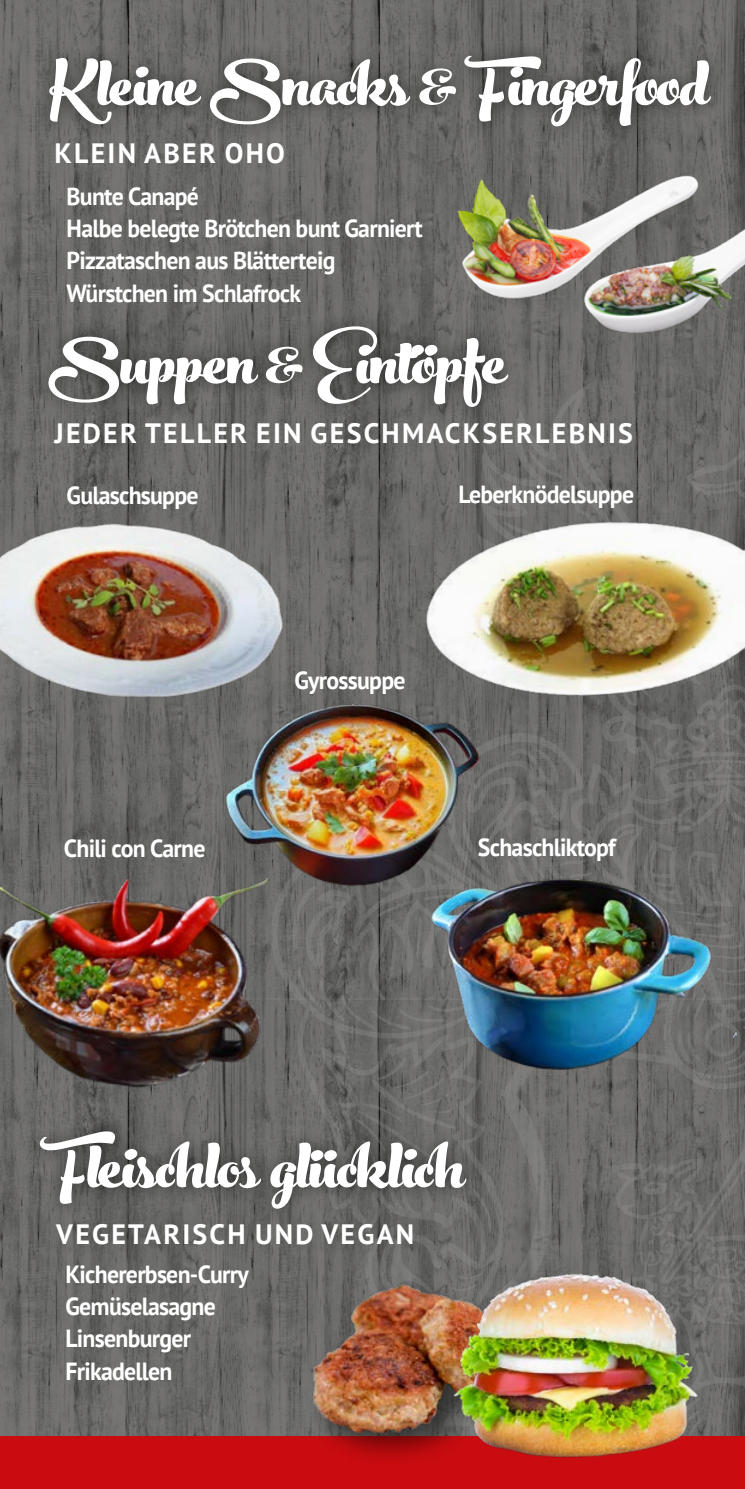
<style>
.page{position:relative;width:745px;height:1489px;background:#fff}
.page>*{position:absolute;margin:0;border:0;box-sizing:border-box;transform-origin:0 0}
.t1{font:700 95px "Peachesand Cream";color:#fff}
.t2{font:700 28px "PT Sans";letter-spacing:.08em;color:#fff}
.t3{font:700 24.75px/32.2px "PT Sans";letter-spacing:-.03em;color:#fff;scale:.96 1}
</style>
<div class="page">
<img style="left:0;top:1104px;width:744px;height:332px">
<img style="left:0;top:698px;width:225px;height:161px">
<img style="left:0;top:0;width:744px;height:523px">
<div style="left:0;top:1436px;width:744px;height:52px;background:#c90c0f"></div>
<svg style="left:268px;top:383px;width:476px;height:1052px;background:#6a6a68"></svg>
<svg style="left:744px;top:383px;width:1px;height:1054px"></svg>
<div style="left:34px;top:40px;width:691px;height:102px;background:#000;opacity:.5"></div>
<div style="left:32px;top:310px;width:491px;height:112px;background:#000;opacity:.5"></div>
<div style="left:24px;top:1115px;width:457px;height:108px;background:#000;opacity:.5"></div>
<img style="left:208px;top:1222px;width:231px;height:236px">
<img style="left:0;top:523px;width:284px;height:175px">
<img style="left:225px;top:692px;width:261px;height:203px">
<img style="left:0;top:859px;width:271px;height:245px">
<img style="left:396px;top:853px;width:339px;height:223px">
<img style="left:439px;top:1212px;width:264px;height:246px">
<img style="left:454px;top:167px;width:290px;height:170px">
<img style="left:419px;top:513px;width:325px;height:197px">
<h1 class="t1" style="left:49px;top:17px;width:659px">Kleine Snacks &amp; Fingerfood</h1>
<p class="t2" style="left:54px;top:134px;width:232px">KLEIN ABER OHO</p>
<p class="t3" style="left:67px;top:179px;width:372px">Bunte Canapé<br>Halbe belegte Brötchen bunt Garniert<br>Pizzataschen aus Blätterteig<br>Würstchen im Schlafrock</p>
<h1 class="t1" style="left:48px;top:295px;width:458px">Suppen &amp; Eintöpfe</h1>
<p class="t2" style="left:54px;top:414px;width:579px">JEDER TELLER EIN GESCHMACKSERLEBNIS</p>
<p class="t3" style="left:67px;top:479px;width:139px">Gulaschsuppe</p>
<p class="t3" style="left:64px;top:832px;width:149px">Chili con Carne</p>
<p class="t3" style="left:458px;top:478px;width:184px">Leberknödelsuppe</p>
<p class="t3" style="left:294px;top:663px;width:117px">Gyrossuppe</p>
<p class="t3" style="left:477px;top:831px;width:145px">Schaschliktopf</p>
<h1 class="t1" style="left:48px;top:1098px;width:421px">Fleischlos glücklich</h1>
<p class="t2" style="left:56px;top:1215px;width:359px">VEGETARISCH UND VEGAN</p>
<p class="t3" style="left:65px;top:1257px;width:192px">Kichererbsen-Curry<br>Gemüselasagne<br>Linsenburger<br>Frikadellen</p>
</div>
